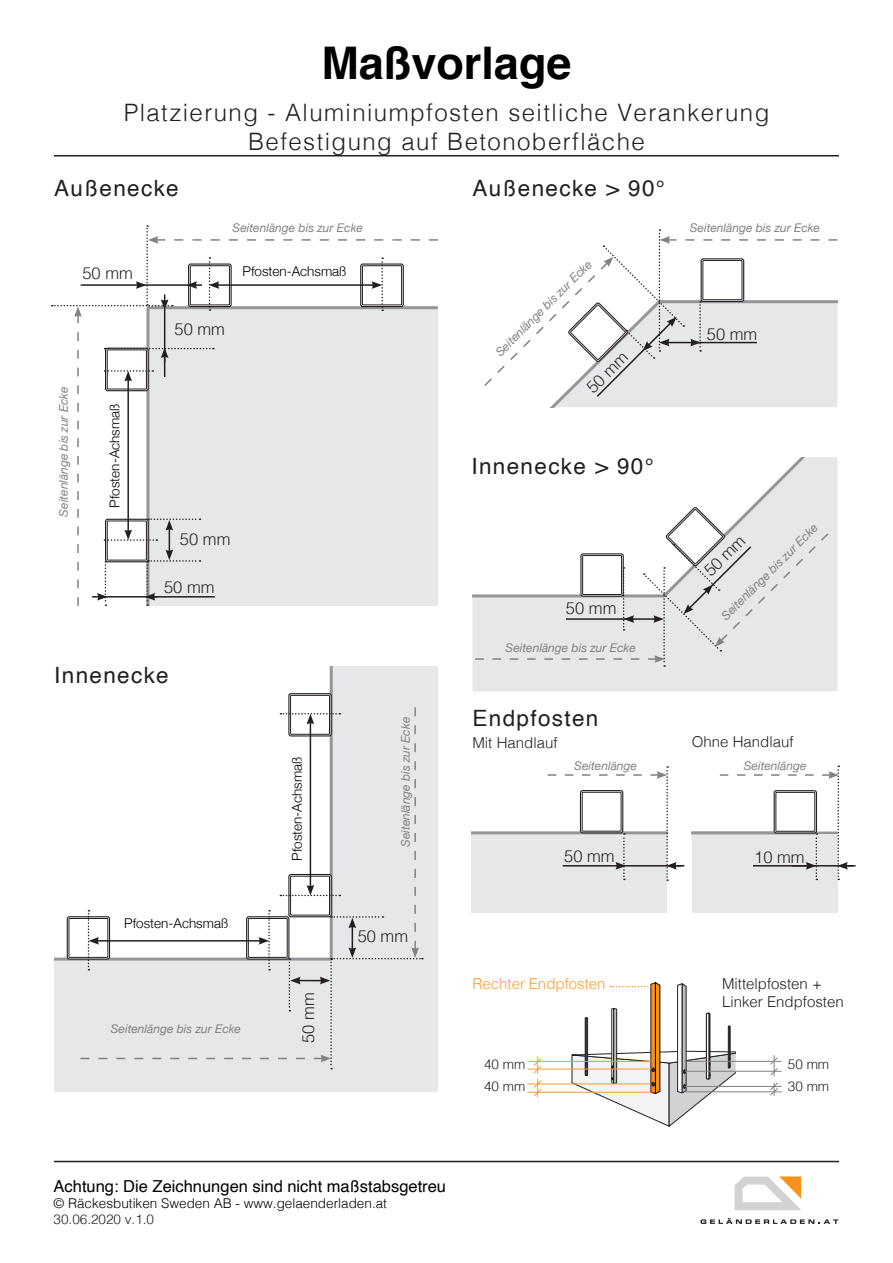
<style>
.page{position:relative;width:893px;height:1263px;background:#fff}
.page>*{position:absolute;margin:0;border:0;box-sizing:border-box;transform-origin:0 0}
.Rubrik_huvud_-_tyska{font:700 45px "Helvetica";color:#000}
.Underrubrik_tyska{font:300 24px "Helvetica";letter-spacing:.06em;color:#231f20}
.Mellanrubrik_-tyska{font:22.5px "Helvetica";letter-spacing:.06em;color:#231f20}
.Mått{font:300 16.5px "Helvetica";color:#231f20}
.Mått-2{font:16.5px "Helvetica";color:#000}
.Mått-3{font:300 15px "Helvetica";color:#231f20}
.Mått-4{font:300 15px "Helvetica";color:#f93}
.c_c_text_tyska{font:300 13.5px "Helvetica Neue";color:#000}
.Mått-5{font:300 13.5px "Helvetica";color:#000}
.Mått-6{font:300 13.5px "Helvetica";color:#231f20}
.kursiv_liten_text{font:italic 12px "Helvetica Neue";color:#808285}
</style>
<div class="page">
<div style="left:472px;top:457px;width:365px;height:234px;background:#e6e7e9"></div>
<svg style="left:472px;top:457px;width:349px;height:142px"></svg>
<div style="left:472px;top:833px;width:195px;height:79px;background:#e6e7e9"></div>
<hr style="left:472px;top:831px;width:195px;height:3px;background:#939598">
<div style="left:692px;top:833px;width:124px;height:80px;background:#e6e7e9"></div>
<hr style="left:692px;top:831px;width:124px;height:3px;background:#939598">
<div style="left:54px;top:959px;width:384px;height:133px;background:#e6e7e9"></div>
<div style="left:331px;top:666px;width:107px;height:361px;background:#e6e7e9"></div>
<div style="left:67px;top:916px;width:43px;height:43px;border:1px solid #231f20;border-radius:2px"></div>
<div style="left:69px;top:918px;width:39px;height:39px;border:1px solid #231f20"></div>
<div style="left:288px;top:693px;width:44px;height:43px;border:1px solid #231f20;border-radius:2px"></div>
<div style="left:290px;top:695px;width:40px;height:39px;border:1px solid #231f20"></div>
<div style="left:815px;top:834px;width:23px;height:79px;background:#e6e7e9"></div>
<hr style="left:792px;top:865px;width:63px;height:1px;background:#231f20">
<hr style="left:621px;top:865px;width:63px;height:1px;background:#231f20">
<svg style="left:484px;top:229px;width:353px;height:178px"></svg>
<svg style="left:80px;top:707px;width:343px;height:362px"></svg>
<svg style="left:475px;top:506px;width:355px;height:161px"></svg>
<svg style="left:52px;top:225px;width:386px;height:381px"></svg>
<svg style="left:720px;top:765px;width:133px;height:115px"></svg>
<svg style="left:548px;top:766px;width:134px;height:115px"></svg>
<hr style="left:54px;top:1161px;width:785px;height:1px;background:#231f20">
<hr style="left:54px;top:155px;width:785px;height:1px;background:#231f20">
<hr style="left:527px;top:1083px;width:124px;height:1px;background:#f93">
<hr style="left:527px;top:1069px;width:124px;height:1px;background:#f93">
<hr style="left:527px;top:1061px;width:124px;height:1px;background:#f93">
<hr style="left:685px;top:1091px;width:97px;height:1px;background:#808285">
<hr style="left:685px;top:1086px;width:97px;height:1px;background:#808285">
<hr style="left:685px;top:1071px;width:97px;height:1px;background:#808285">
<hr style="left:685px;top:1061px;width:97px;height:1px;background:#808285">
<hr style="left:527px;top:1092px;width:124px;height:1px;background:#f93">
<svg style="left:769px;top:1055px;width:10px;height:21px"></svg>
<svg style="left:533px;top:1056px;width:9px;height:41px"></svg>
<svg style="left:769px;top:1082px;width:10px;height:14px"></svg>
<svg style="left:735px;top:1176px;width:66px;height:34px"></svg>
<svg style="left:701px;top:1218px;width:137px;height:6px"></svg>
<svg style="left:572px;top:982px;width:164px;height:145px"></svg>
<p class="Rubrik_huvud_-_tyska" style="left:321px;top:27px;width:252px">Maßvorlage</p>
<p class="Underrubrik_tyska" style="left:124px;top:92px;width:647px">Platzierung - Aluminiumpfosten seitliche Verankerung</p>
<p class="Underrubrik_tyska" style="left:248px;top:121px;width:398px">Befestigung auf Betonoberfläche</p>
<p class="Mellanrubrik_-tyska" style="left:54px;top:171px;width:126px">Außenecke</p>
<p class="Mellanrubrik_-tyska" style="left:472px;top:171px;width:194px">Außenecke &gt; 90°</p>
<p class="Mått" style="left:82px;top:259px;width:52px">50 mm</p>
<p class="kursiv_liten_text" style="left:55px;top:516px;width:132px;rotate:-90deg">Seitenlänge bis zur Ecke</p>
<p class="c_c_text_tyska" style="left:104px;top:507px;width:106px;rotate:-90deg">Pfosten-Achsmaß</p>
<p class="kursiv_liten_text" style="left:233px;top:220px;width:132px">Seitenlänge bis zur Ecke</p>
<p class="Mått" style="left:175px;top:315px;width:52px">50 mm</p>
<p class="c_c_text_tyska" style="left:242px;top:260px;width:106px">Pfosten-Achsmaß</p>
<p class="Mått" style="left:180px;top:525px;width:52px">50 mm</p>
<p class="Mått" style="left:164px;top:573px;width:52px">50 mm</p>
<p class="Mellanrubrik_-tyska" style="left:54px;top:658px;width:116px">Innenecke</p>
<p class="kursiv_liten_text" style="left:492px;top:348px;width:132px;rotate:-45deg">Seitenlänge bis zur Ecke</p>
<p class="Mått" style="left:579px;top:380px;width:52px;rotate:-45deg">50 mm</p>
<p class="Mellanrubrik_-tyska" style="left:471px;top:449px;width:184px">Innenecke &gt; 90°</p>
<p class="Mått" style="left:566px;top:594px;width:52px">50 mm</p>
<p class="kursiv_liten_text" style="left:506px;top:639px;width:132px">Seitenlänge bis zur Ecke</p>
<p class="kursiv_liten_text" style="left:690px;top:220px;width:132px">Seitenlänge bis zur Ecke</p>
<p class="Mått" style="left:707px;top:320px;width:52px">50 mm</p>
<p class="kursiv_liten_text" style="left:717px;top:611px;width:132px;rotate:-45deg">Seitenlänge bis zur Ecke</p>
<p class="Mått" style="left:697px;top:563px;width:52px;rotate:-45deg">50 mm</p>
<p class="c_c_text_tyska" style="left:124px;top:912px;width:106px">Pfosten-Achsmaß</p>
<p class="kursiv_liten_text" style="left:111px;top:1020px;width:132px">Seitenlänge bis zur Ecke</p>
<p class="c_c_text_tyska" style="left:286px;top:861px;width:106px;rotate:-90deg">Pfosten-Achsmaß</p>
<p class="Mått" style="left:294px;top:1043px;width:52px;rotate:-90deg">50 mm</p>
<p class="kursiv_liten_text" style="left:397px;top:847px;width:132px;rotate:-90deg">Seitenlänge bis zur Ecke</p>
<p class="Mått" style="left:358px;top:922px;width:52px">50 mm</p>
<p class="Mellanrubrik_-tyska" style="left:472px;top:701px;width:127px">Endpfosten</p>
<p class="Mått-3" style="left:472px;top:729px;width:87px">Mit Handlauf</p>
<p class="Mått-3" style="left:692px;top:729px;width:103px">Ohne Handlauf</p>
<p class="kursiv_liten_text" style="left:574px;top:757px;width:64px">Seitenlänge</p>
<p class="kursiv_liten_text" style="left:744px;top:757px;width:64px">Seitenlänge</p>
<p class="Mått" style="left:564px;top:842px;width:52px">50 mm</p>
<p class="Mått" style="left:754px;top:843px;width:52px">10 mm</p>
<p class="Mått-4" style="left:472px;top:971px;width:135px">Rechter Endpfosten</p>
<p class="Mått-3" style="left:722px;top:971px;width:101px">Mittelpfosten +</p>
<p class="Mått-3" style="left:722px;top:989px;width:123px">Linker Endpfosten</p>
<p class="Mått-6" style="left:484px;top:1053px;width:43px">40 mm</p>
<p class="Mått-6" style="left:788px;top:1053px;width:43px">50 mm</p>
<p class="Mått-6" style="left:484px;top:1074px;width:43px">40 mm</p>
<p class="Mått-6" style="left:788px;top:1074px;width:43px">30 mm</p>
<p class="Mått-2" style="left:54px;top:1173px;width:394px">Achtung: Die Zeichnungen sind nicht maßstabsgetreu</p>
<p class="Mått-5" style="left:54px;top:1192px;width:335px">© Räckesbutiken Sweden AB - www.gelaenderladen.at</p>
<p class="Mått-6" style="left:54px;top:1208px;width:102px">30.06.2020 v.1.0</p>
</div>
